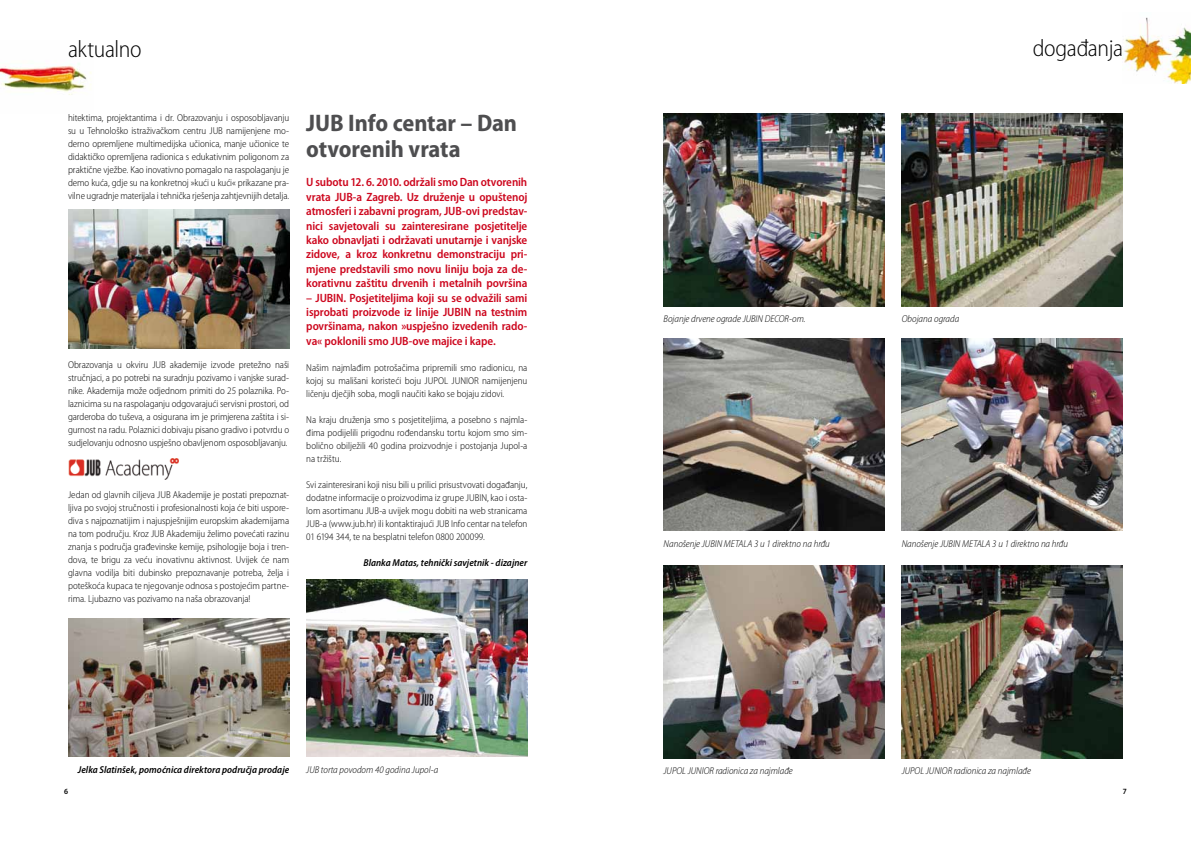
<style>
.page{position:relative;width:1191px;height:842px;background:#fff}
.page>*{position:absolute;margin:0;border:0;box-sizing:border-box;transform-origin:0 0}
.t1{font:700 semi-condensed 24px/26px "Myriad Pro";letter-spacing:-.005em;color:#4e4e50}
.t2{font:300 semi-condensed 24px "Myriad Pro";letter-spacing:-.015em;color:#000}
.t3{font:600 semi-condensed 12px/14.4px "Myriad Pro";letter-spacing:-.01em;color:#cd071e;text-align:justify}
.t4{font:300 semi-condensed 10px/13px "Myriad Pro";letter-spacing:-.005em;color:#000;text-align:justify}
.t5{font:italic 300 semi-condensed 10px "Myriad Pro";letter-spacing:-.005em;color:#000}
.t6{font:italic 600 semi-condensed 10px "Myriad Pro";letter-spacing:.005em;color:#000}
.t7{font:600 semi-condensed 8px "Myriad Pro";color:#000}
</style>
<div class="page">
<img style="left:1122px;top:17px;width:69px;height:67px">
<img style="left:68px;top:618px;width:221px;height:139px">
<img style="left:68px;top:210px;width:221px;height:138px">
<img style="left:0;top:63px;width:91px;height:32px">
<img style="left:663px;top:113px;width:221px;height:193px">
<img style="left:901px;top:566px;width:222px;height:192px">
<img style="left:663px;top:566px;width:221px;height:192px">
<img style="left:901px;top:338px;width:221px;height:193px">
<img style="left:663px;top:338px;width:221px;height:193px">
<img style="left:901px;top:113px;width:222px;height:193px">
<img style="left:306px;top:580px;width:221px;height:177px">
<img style="left:68px;top:458px;width:111px;height:21px">
<h1 class="t2" style="left:68px;top:36px;width:75px">aktualno</h1>
<p class="t4" style="left:68px;top:111px;width:223px">hitektima, projektantima i dr. Obrazovanju i osposobljavanju su u Tehnološko istraživačkom centru JUB namijenjene mo&shy;derno opremljene multimedijska učionica, manje učionice te didaktičko opremljena radionica s edukativnim poligonom za praktične vježbe. Kao inovativno pomagalo na raspolaganju je demo kuća, gdje su na konkretnoj »kući u kući« prikazane pra&shy;vilne ugradnje materijala i tehnička rješenja zahtjevnijih detalja.</p>
<p class="t4" style="left:68px;top:358px;width:223px">Obrazovanja u okviru JUB akademije izvode pretežno naši stručnjaci, a po potrebi na suradnju pozivamo i vanjske surad&shy;nike. Akademija može odjednom primiti do 25 polaznika. Po&shy;laznicima su na raspolaganju odgovarajući servisni prostori, od garderoba do tuševa, a osigurana im je primjerena zaštita i si&shy;gurnost na radu. Polaznici dobivaju pisano gradivo i potvrdu o sudjelovanju odnosno uspješno obavljenom osposobljavanju.</p>
<p class="t4" style="left:68px;top:488px;width:223px">Jedan od glavnih ciljeva JUB Akademije je postati prepoznat&shy;ljiva po svojoj stručnosti i profesionalnosti koja će biti uspore&shy;diva s najpoznatijim i najuspješnijim europskim akademijama na tom području. Kroz JUB Akademiju želimo povećati razinu znanja s područja građevinske kemije, psihologije boja i tren&shy;dova, te brigu za veću inovativnu aktivnost. Uvijek će nam glavna vodilja biti dubinsko prepoznavanje potreba, želja i poteškoća kupaca te njegovanje odnosa s postojećim partne&shy;rima. Ljubazno vas pozivamo na naša obrazovanja!</p>
<h1 class="t1" style="left:306px;top:111px;width:212px">JUB Info centar – Dan otvorenih vrata</h1>
<p class="t3" style="left:306px;top:175px;width:223px">U subotu 12. 6. 2010. održali smo Dan otvorenih vrata JUB-a Zagreb. Uz druženje u opuštenoj atmosferi i zabavni program, JUB-ovi predstav&shy;nici savjetovali su zainteresirane posjetitelje kako obnavljati i održavati unutarnje i vanjske zidove, a kroz konkretnu demonstraciju pri&shy;mjene predstavili smo novu liniju boja za de&shy;korativnu zaštitu drvenih i metalnih površina</p>
<p class="t3" style="left:306px;top:291px;width:223px">– JUBIN. Posjetiteljima koji su se odvažili sami isprobati proizvode iz linije JUBIN na testnim površinama, nakon »uspješno izvedenih rado&shy;va« poklonili smo JUB-ove majice i kape.</p>
<p class="t4" style="left:306px;top:361px;width:223px">Našim najmlađim potrošačima pripremili smo radionicu, na kojoj su mališani koristeći boju JUPOL JUNIOR namijenjenu ličenju dječjih soba, mogli naučiti kako se bojaju zidovi.</p>
<p class="t4" style="left:306px;top:413px;width:223px">Na kraju druženja smo s posjetiteljima, a posebno s najmla&shy;đima podijelili prigodnu rođendansku tortu kojom smo sim&shy;bolično obilježili 40 godina proizvodnje i postojanja Jupol-a na tržištu.</p>
<p class="t4" style="left:306px;top:478px;width:223px">Svi zainteresirani koji nisu bili u prilici prisustvovati događanju, dodatne informacije o proizvodima iz grupe JUBIN, kao i osta&shy;lom asortimanu JUB-a uvijek mogu dobiti na web stranicama JUB-a (www.jub.hr) ili kontaktirajući JUB Info centar na telefon 01 6194 344, te na besplatni telefon 0800 200099.</p>
<p class="t6" style="left:363px;top:557px;width:165px">Blanka Matas, tehnički savjetnik - dizajner</p>
<p class="t5" style="left:663px;top:314px;width:144px">Bojanje drvene ograde JUBIN DECOR-om.</p>
<p class="t5" style="left:663px;top:538px;width:168px">Nanošenje JUBIN METALA 3 u 1 direktno na hrđu</p>
<p class="t6" style="left:78px;top:764px;width:213px">Jelka Slatinšek, pomoćnica direktora područja prodaje</p>
<p class="t5" style="left:306px;top:765px;width:134px">JUB torta povodom 40 godina Jupol-a</p>
<p class="t5" style="left:663px;top:766px;width:131px">JUPOL JUNIOR radionica za najmlađe</p>
<h1 class="t2" style="left:1032px;top:35px;width:92px">događanja</h1>
<p class="t5" style="left:901px;top:314px;width:59px">Obojana ograda</p>
<p class="t5" style="left:901px;top:538px;width:168px">Nanošenje JUBIN METALA 3 u 1 direktno na hrđu</p>
<p class="t5" style="left:901px;top:766px;width:131px">JUPOL JUNIOR radionica za najmlađe</p>
<p class="t7" style="left:64px;top:787px;width:5px">6</p>
<p class="t7" style="left:1123px;top:787px;width:5px">7</p>
</div>
